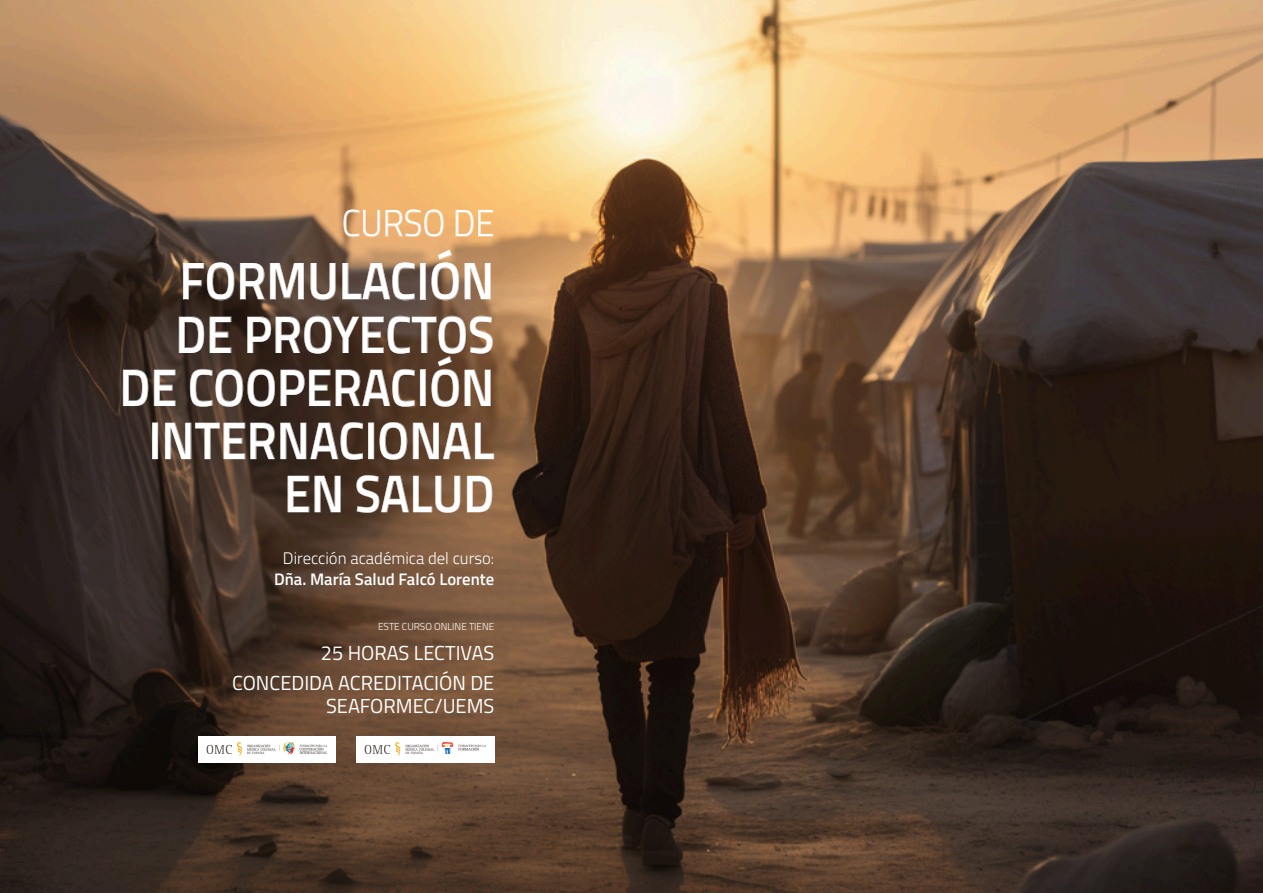
<style>
.page{position:relative;width:1263px;height:893px;background:#fff}
.page>*{position:absolute;margin:0;border:0;box-sizing:border-box;transform-origin:0 0}
.t1{font:600 52.5px "Titillium Web";color:#fff;scale:.92 1}
.t2{font:300 37.5px "Titillium Web";color:#fff;scale:.92 1}
.t3{font:20.25px "Titillium Web";color:#fff}
.t4{font:300 16.65px "Titillium Web";color:#fff}
.t5{font:600 16.65px "Titillium Web";color:#fff}
.t6{font:300 10.05px "Titillium Web";color:#fff}
</style>
<div class="page">
<img style="left:0;top:0;width:1263px;height:893px">
<img style="left:198px;top:737px;width:138px;height:26px">
<img style="left:357px;top:737px;width:137px;height:26px">
<svg style="left:344px;top:210px;width:149px;height:27px;background:#ecb477"></svg>
<svg style="left:183px;top:250px;width:308px;height:50px;background:#725948"></svg>
<svg style="left:123px;top:316px;width:370px;height:91px;background:#4e3a2d"></svg>
<svg style="left:152px;top:422px;width:342px;height:38px;background:#554032"></svg>
<svg style="left:288px;top:475px;width:204px;height:38px;background:#654b37"></svg>
<p class="t2" style="left:342px;top:194px;width:167px">CURSO DE</p>
<p class="t1" style="left:179px;top:240px;width:344px">FORMULACIÓN</p>
<p class="t1" style="left:175px;top:293px;width:348px">DE PROYECTOS</p>
<p class="t1" style="left:119px;top:346px;width:409px">DE COOPERACIÓN</p>
<p class="t1" style="left:149px;top:399px;width:377px">INTERNACIONAL</p>
<p class="t1" style="left:284px;top:452px;width:230px">EN SALUD</p>
<p class="t4" style="left:283px;top:545px;width:213px">Dirección académica del curso:</p>
<p class="t5" style="left:274px;top:566px;width:222px">Dña. María Salud Falcó Lorente</p>
<p class="t6" style="left:378px;top:619px;width:118px">ESTE CURSO ONLINE TIENE</p>
<p class="t3" style="left:321px;top:637px;width:175px">25 HORAS LECTIVAS</p>
<p class="t3" style="left:232px;top:667px;width:264px">CONCEDIDA ACREDITACIÓN DE</p>
<p class="t3" style="left:326px;top:690px;width:170px">SEAFORMEC/UEMS</p>
</div>
